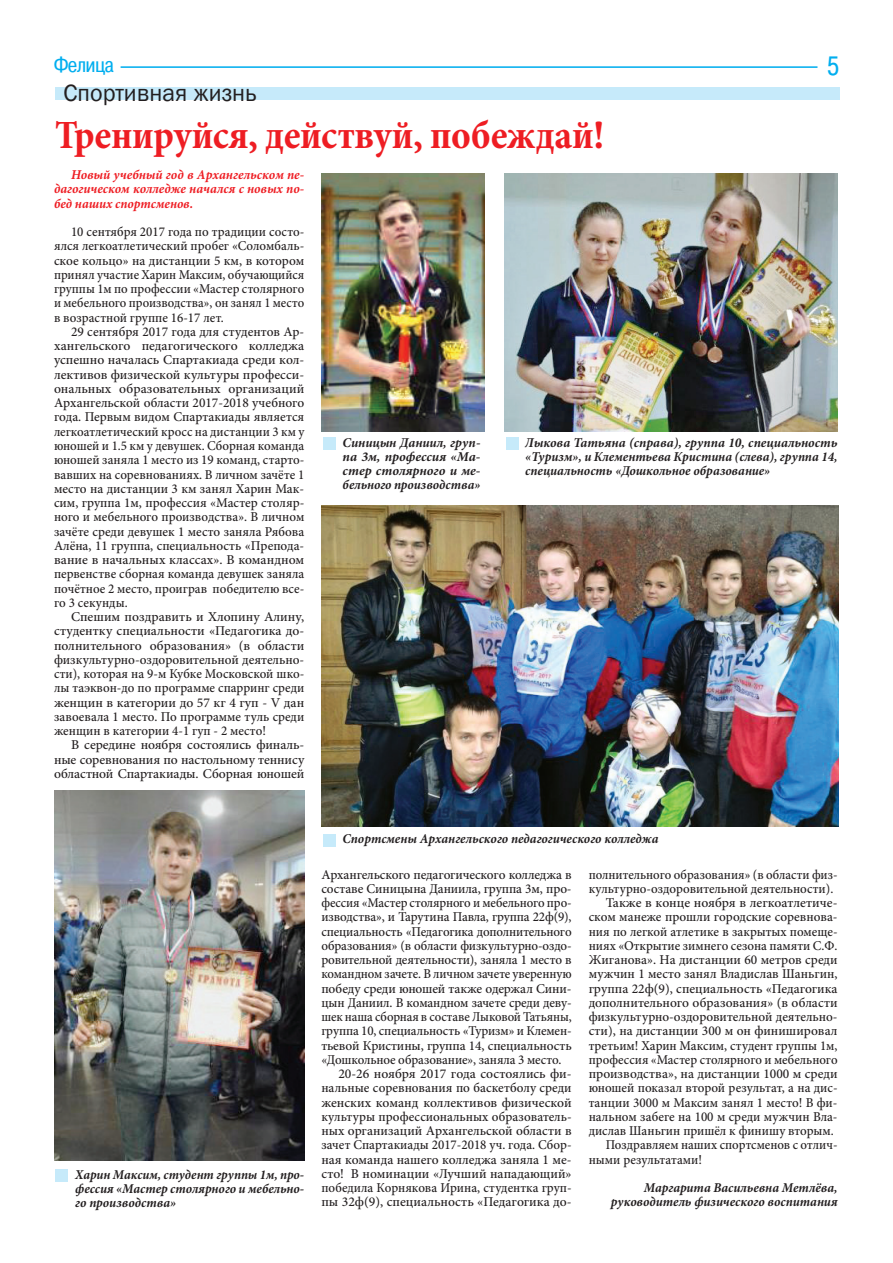
<style>
.page{position:relative;width:893px;height:1263px;background:#fff}
.page>*{position:absolute;margin:0;border:0;box-sizing:border-box;transform-origin:0 0}
.t1{font:700 condensed 40.5px "Minion Pro";letter-spacing:-.01em;color:#ee1d23}
.t2{font:26.55px "Pragmatica Cond C";color:#00aeef}
.t3{font:24.15px "Franklin Gothic";color:#231f20}
.t4{font:21px "Pragmatica Cond C";color:#00aeef}
.t5{font:500 13.5px/14.2px "Minion Pro";color:#231f20;text-align:justify}
.t6{font:500 13.5px/14.2px "Minion Pro";color:#231f20;text-align:justify;scale:.96 1}
.t7{font:italic 700 13.5px/14.2px "Minion Pro";color:#231f20;text-align:justify}
.t8{font:500 13.5px "Minion Pro";color:#231f20;scale:.95 1}
.t9{font:italic 700 13.5px/14.2px "Minion Pro";color:#231f20;text-align:right;scale:.96 1}
.t10{font:italic 700 13.5px/14.2px "Minion Pro";color:#ee1d23;text-align:justify}
.t11{font:italic 700 13.5px/14.2px "Minion Pro";color:#231f20;text-align:justify;scale:.95 1}
.t12{font:500 13.5px "Minion Pro";color:#231f20;scale:.94 1}
</style>
<div class="page">
<hr style="left:121px;top:66px;width:696px;height:2px;background:#00aeef">
<div style="left:55px;top:88px;width:785px;height:12px;background:#c6eafa"></div>
<img style="left:321px;top:506px;width:518px;height:321px">
<img style="left:504px;top:173px;width:333px;height:258px">
<img style="left:321px;top:173px;width:164px;height:258px">
<img style="left:54px;top:791px;width:250px;height:369px">
<div style="left:56px;top:1169px;width:12px;height:13px;background:#c6eafa"></div>
<div style="left:323px;top:834px;width:13px;height:12px;background:#c6eafa"></div>
<div style="left:323px;top:437px;width:13px;height:12px;background:#c6eafa"></div>
<div style="left:505px;top:437px;width:13px;height:12px;background:#c6eafa"></div>
<h3 class="t4" style="left:54px;top:53px;width:61px">Фелица</h3>
<h2 class="t2" style="left:827px;top:50px;width:13px">5</h2>
<h3 class="t3" style="left:64px;top:78px;width:194px">Спортивная жизнь</h3>
<h1 class="t1" style="left:55px;top:108px;width:551px">Тренируйся, действуй, побеждай!</h1>
<p class="t10" style="left:54px;top:168px;width:252px;text-indent:17px">Новый учебный год в Архангельском пе&shy;дагогическом колледже начался с новых по&shy;бед наших спортсменов.</p>
<p class="t6" style="left:54px;top:225px;width:262px;text-indent:17px">10 сентября 2017 года по традиции состо&shy;ялся легкоатлетический пробег «Соломбаль&shy;ское кольцо» на дистанции 5 км, в котором принял участие Харин Максим, обучающийся группы 1м по профессии «Мастер столярного и мебельного производства», он занял 1 место в возрастной группе 16-17 лет.</p>
<p class="t5" style="left:54px;top:325px;width:252px;text-indent:17px">29 сентября 2017 года для студентов Ар&shy;хангельского педагогического колледжа успешно началась Спартакиада среди кол&shy;лективов физической культуры професси&shy;ональных образовательных организаций Архангельской области 2017-2018 учебного года. Первым видом Спартакиады является легкоатлетический кросс на дистанции 3 км у юношей и 1.5 км у девушек. Сборная команда юношей заняла 1 место из 19 команд, старто&shy;вавших на соревнованиях. В личном зачёте 1 место на дистанции 3 км занял Харин Мак&shy;сим, группа 1м, профессия «Мастер столяр&shy;ного и мебельного производства». В личном зачёте среди девушек 1 место заняла Рябова Алёна, 11 группа, специальность «Препода&shy;вание в начальных классах». В командном первенстве сборная команда девушек заняла почётное 2 место, проиграв победителю все&shy;го 3 секунды.</p>
<p class="t5" style="left:54px;top:610px;width:252px;text-indent:17px">Спешим поздравить и Хлопину Алину, студентку специальности «Педагогика до&shy;полнительного образования» (в области физкультурно-оздоровительной деятельно&shy;сти), которая на 9-м Кубке Московской шко&shy;лы таэквон-до по программе спарринг среди женщин в категории до 57 кг 4 гуп - V дан завоевала 1 место. По программе туль среди женщин в категории 4-1 гуп - 2 место!</p>
<p class="t5" style="left:54px;top:738px;width:252px;text-indent:17px">В середине ноября состоялись финаль&shy;ные соревнования по настольному теннису областной Спартакиады. Сборная юношей</p>
<p class="t7" style="left:343px;top:435px;width:139px">Синицын Даниил, груп&shy;па 3м, профессия «Ма&shy;стер столярного и ме&shy;бельного производства»</p>
<p class="t7" style="left:525px;top:435px;width:314px">Лыкова Татьяна (справа), группа 10, специальность «Туризм», и Клементьева Кристина (слева), группа 14, специальность «Дошкольное образование»</p>
<p class="t11" style="left:75px;top:1167px;width:243px">Харин Максим, студент группы 1м, про&shy;фессия «Мастер столярного и мебельно&shy;го производства»</p>
<p class="t9" style="left:343px;top:832px;width:330px">Спортсмены Архангельского педагогического колледжа</p>
<p class="t5" style="left:321px;top:867px;width:252px">Архангельского педагогического колледжа в</p>
<p class="t5" style="left:321px;top:881px;width:252px">составе Синицына Даниила, группа 3м, про-</p>
<p class="t8" style="left:321px;top:894px;width:265px">фессия «Мастер столярного и мебельного про-</p>
<p class="t6" style="left:321px;top:910px;width:262px">изводства», и Тарутина Павла, группа 22ф(9),</p>
<p class="t6" style="left:321px;top:924px;width:262px">специальность «Педагогика дополнительного</p>
<p class="t6" style="left:321px;top:938px;width:262px">образования» (в области физкультурно-оздо-</p>
<p class="t5" style="left:321px;top:953px;width:252px">ровительной деятельности), заняла 1 место в</p>
<p class="t8" style="left:321px;top:965px;width:265px">командном зачете. В личном зачете уверенную</p>
<p class="t5" style="left:321px;top:981px;width:252px">победу среди юношей также одержал Сини-</p>
<p class="t6" style="left:321px;top:995px;width:262px">цын Даниил. В командном зачете среди деву-</p>
<p class="t12" style="left:321px;top:1008px;width:268px">шек наша сборная в составе Лыковой Татьяны,</p>
<p class="t6" style="left:321px;top:1024px;width:262px">группа 10, специальность «Туризм» и Клемен-</p>
<p class="t5" style="left:321px;top:1038px;width:252px">тьевой Кристины, группа 14, специальность</p>
<p class="t6" style="left:321px;top:1052px;width:252px">«Дошкольное образование», заняла 3 место.</p>
<p class="t5" style="left:338px;top:1067px;width:235px">20-26 ноября 2017 года состоялись фи-</p>
<p class="t5" style="left:321px;top:1081px;width:252px">нальные соревнования по баскетболу среди</p>
<p class="t5" style="left:321px;top:1095px;width:252px">женских команд коллективов физической</p>
<p class="t5" style="left:321px;top:1109px;width:252px">культуры профессиональных образователь-</p>
<p class="t5" style="left:321px;top:1124px;width:252px">ных организаций Архангельской области в</p>
<p class="t6" style="left:321px;top:1138px;width:262px">зачет Спартакиады 2017-2018 уч. года. Сбор-</p>
<p class="t5" style="left:321px;top:1152px;width:252px">ная команда нашего колледжа заняла 1 ме-</p>
<p class="t5" style="left:321px;top:1166px;width:252px">сто! В номинации «Лучший нападающий»</p>
<p class="t6" style="left:321px;top:1181px;width:262px">победила Корнякова Ирина, студентка груп-</p>
<p class="t5" style="left:321px;top:1195px;width:252px">пы 32ф(9), специальность «Педагогика до-</p>
<p class="t8" style="left:589px;top:865px;width:263px">полнительного образования» (в области физ-</p>
<p class="t6" style="left:589px;top:881px;width:256px">культурно-оздоровительной деятельности).</p>
<p class="t5" style="left:606px;top:896px;width:233px">Также в конце ноября в легкоатлетиче-</p>
<p class="t5" style="left:589px;top:910px;width:250px">ском манеже прошли городские соревнова-</p>
<p class="t6" style="left:589px;top:924px;width:261px">ния по легкой атлетике в закрытых помеще-</p>
<p class="t6" style="left:589px;top:938px;width:261px">ниях «Открытие зимнего сезона памяти С.Ф.</p>
<p class="t5" style="left:589px;top:953px;width:250px">Жиганова». На дистанции 60 метров среди</p>
<p class="t5" style="left:589px;top:967px;width:250px">мужчин 1 место занял Владислав Шаньгин,</p>
<p class="t5" style="left:589px;top:981px;width:250px">группа 22ф(9), специальность «Педагогика</p>
<p class="t5" style="left:589px;top:995px;width:250px">дополнительного образования» (в области</p>
<p class="t5" style="left:589px;top:1010px;width:250px">физкультурно-оздоровительной деятельно-</p>
<p class="t5" style="left:589px;top:1024px;width:250px">сти), на дистанции 300 м он финишировал</p>
<p class="t6" style="left:589px;top:1038px;width:261px">третьим! Харин Максим, студент группы 1м,</p>
<p class="t8" style="left:589px;top:1050px;width:263px">профессия «Мастер столярного и мебельного</p>
<p class="t5" style="left:589px;top:1067px;width:250px">производства», на дистанции 1000 м среди</p>
<p class="t6" style="left:589px;top:1081px;width:261px">юношей показал второй результат, а на дис-</p>
<p class="t5" style="left:589px;top:1095px;width:250px">танции 3000 м Максим занял 1 место! В фи-</p>
<p class="t5" style="left:589px;top:1109px;width:250px">нальном забеге на 100 м среди мужчин Вла-</p>
<p class="t6" style="left:589px;top:1124px;width:257px">дислав Шаньгин пришёл к финишу вторым.</p>
<p class="t8" style="left:606px;top:1136px;width:246px">Поздравляем наших спортсменов с отлич-</p>
<p class="t6" style="left:589px;top:1152px;width:120px">ными результатами!</p>
<p class="t9" style="left:611px;top:1180px;width:238px">Маргарита Васильевна Метлёва, руководитель физического воспитания</p>
</div>
